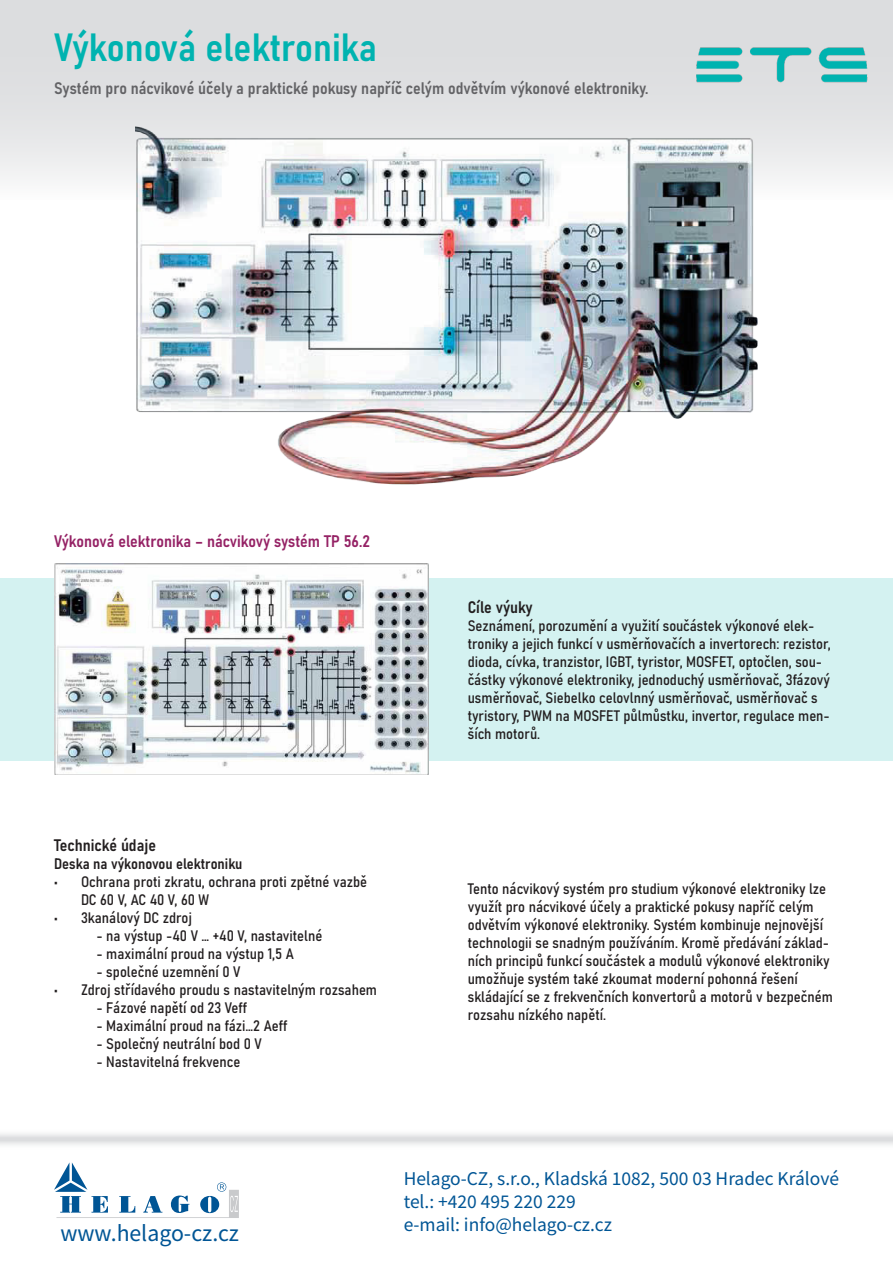
<style>
.page{position:relative;width:893px;height:1263px;background:#fff}
.page>*{position:absolute;margin:0;border:0;box-sizing:border-box;transform-origin:0 0}
.t1{font:38.85px "Bahnschrift";color:#00b3b0}
.t2{font:23.85px "Source Sans Variable";color:#005595}
.t3{font:19.5px "Source Sans Variable";color:#005595}
.t4{font:16.5px "Bahnschrift";color:#636366}
.t5{font:16.5px "Bahnschrift";color:#952265}
.t6{font:16.5px "Bahnschrift";color:#231f20}
.t7{font:15px/18px "Bahnschrift";color:#231f20}
</style>
<div class="page">
<div style="left:0;top:578px;width:893px;height:183px;background:#d4f2f1"></div>
<div style="left:0;top:0;width:893px;height:200px;background:#dcdddf"></div>
<svg style="left:0;top:1133px;width:893px;height:12px"></svg>
<img style="left:136px;top:126px;width:621px;height:359px">
<img style="left:696px;top:47px;width:171px;height:35px">
<svg style="left:54px;top:1162px;width:185px;height:56px"></svg>
<img style="left:54px;top:563px;width:374px;height:212px">
<p class="t1" style="left:54px;top:18px;width:325px">Výkonová elektronika</p>
<p class="t4" style="left:54px;top:76px;width:596px">Systém pro nácvikové účely a praktické pokusy napříč celým odvětvím výkonové elektroniky.</p>
<p class="t5" style="left:54px;top:528px;width:317px">Výkonová elektronika – nácvikový systém TP 56.2</p>
<p class="t6" style="left:54px;top:832px;width:104px">Technické údaje</p>
<p class="t7" style="left:54px;top:853px;width:190px">Deska na výkonovou elektroniku</p>
<p class="t7" style="left:81px;top:871px;width:288px;text-indent:-27px">• Ochrana proti zkratu, ochrana proti zpětné vazbě<br>DC 60 V, AC 40 V, 60 W</p>
<p class="t7" style="left:54px;top:907px;width:139px">• 3kanálový DC zdroj</p>
<p class="t7" style="left:97px;top:925px;width:227px">- na výstup -40 V … +40 V, nastavitelné</p>
<p class="t7" style="left:97px;top:943px;width:199px">- maximální proud na výstup 1,5 A</p>
<p class="t7" style="left:97px;top:961px;width:145px">- společné uzemnění 0 V</p>
<p class="t7" style="left:54px;top:979px;width:325px">• Zdroj střídavého proudu s nastavitelným rozsahem</p>
<p class="t7" style="left:97px;top:997px;width:152px">- Fázové napětí od 23 Veff</p>
<p class="t7" style="left:97px;top:1015px;width:192px">- Maximální proud na fázi…2 Aeff</p>
<p class="t7" style="left:97px;top:1033px;width:167px">- Společný neutrální bod 0 V</p>
<p class="t7" style="left:97px;top:1051px;width:145px">- Nastavitelná frekvence</p>
<p class="t6" style="left:468px;top:594px;width:66px">Cíle výuky</p>
<p class="t7" style="left:468px;top:615px;width:364px">Seznámení, porozumění a využití součástek výkonové elek&shy;troniky a jejich funkcí v usměrňovačích a invertorech: rezistor, dioda, cívka, tranzistor, IGBT, tyristor, MOSFET, optočlen, sou&shy;částky výkonové elektroniky, jednoduchý usměrňovač, 3fázový usměrňovač, Siebelko celovlnný usměrňovač, usměrňovač s tyristory, PWM na MOSFET půlmůstku, invertor, regulace men&shy;ších motorů.</p>
<p class="t7" style="left:468px;top:879px;width:367px">Tento nácvikový systém pro studium výkonové elektroniky lze využít pro nácvikové účely a praktické pokusy napříč celým odvětvím výkonové elektroniky. Systém kombinuje nejnovější technologii se snadným používáním. Kromě předávání základ&shy;ních principů funkcí součástek a modulů výkonové elektroniky umožňuje systém také zkoumat moderní pohonná řešení skládající se z frekvenčních konvertorů a motorů v bezpečném rozsahu nízkého napětí.</p>
<p class="t2" style="left:60px;top:1218px;width:180px">www.helago-cz.cz</p>
<p class="t3" style="left:404px;top:1166px;width:437px">Helago-CZ, s.r.o., Kladská 1082, 500 03 Hradec Králové</p>
<p class="t3" style="left:404px;top:1190px;width:174px">tel.: +420 495 220 229</p>
<p class="t3" style="left:404px;top:1213px;width:210px">e-mail: info@helago-cz.cz</p>
</div>
